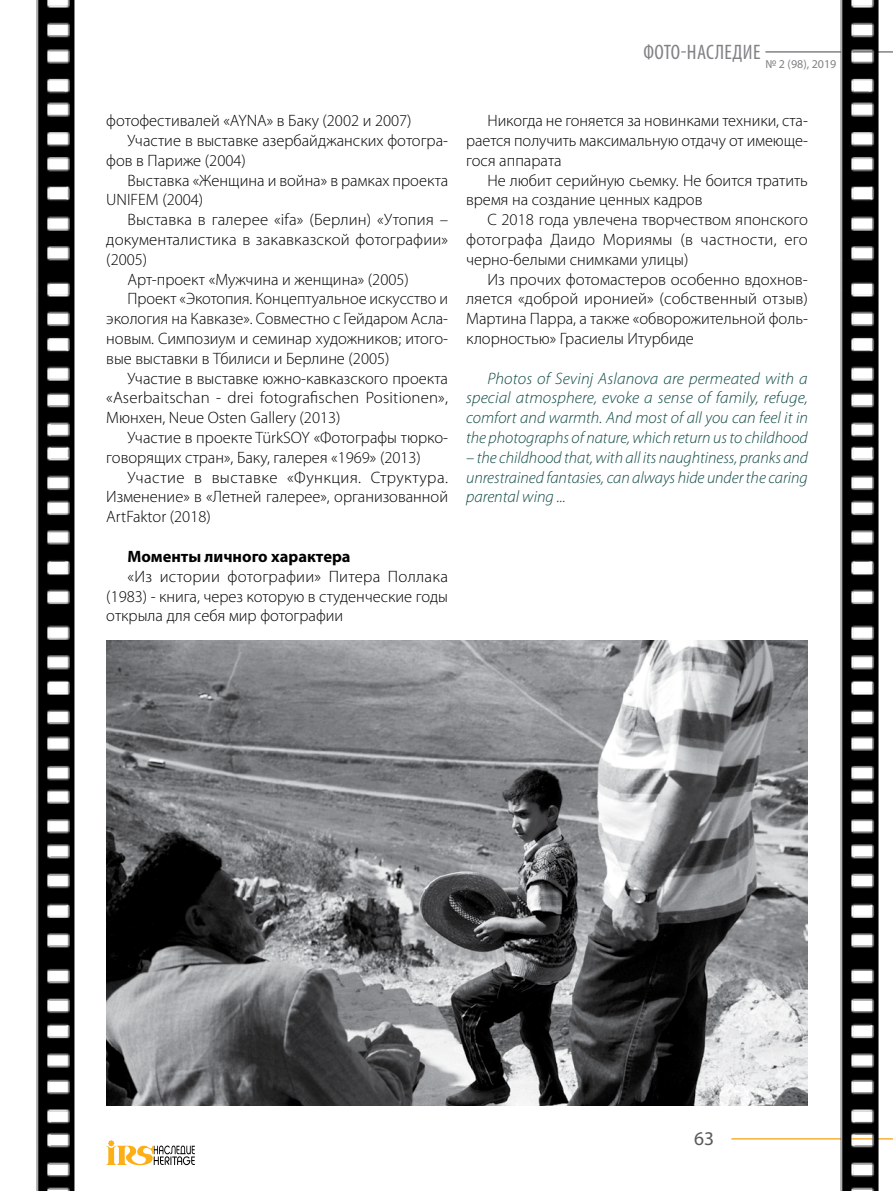
<style>
.page{position:relative;width:893px;height:1191px;background:#fff}
.page>*{position:absolute;margin:0;border:0;box-sizing:border-box;transform-origin:0 0}
.t1{font:condensed 21px "Myriad Pro";letter-spacing:.02em;color:#808285}
.t2{font:19.5px "Myriad Pro";color:#58595b}
.t3{font:300 16.5px/19.8px "Myriad Pro";color:#000;text-align:justify}
.t4{font:italic 300 16.5px/19.8px "Myriad Pro";color:#0e4a44;text-align:justify}
.t5{font:300 16.5px "Myriad Pro";letter-spacing:.025em;color:#000}
.t6{font:700 16.5px "Myriad Pro";color:#000}
.t7{font:12px "Myriad Pro";color:#808285}
</style>
<div class="page">
<hr style="left:765px;top:51px;width:128px;height:2px;background:#808285">
<hr style="left:731px;top:1138px;width:162px;height:1px;background:#fbaf34">
<svg style="left:106px;top:1140px;width:89px;height:25px"></svg>
<img style="left:821px;top:0;width:72px;height:1191px">
<img style="left:36px;top:0;width:39px;height:1191px">
<img style="left:106px;top:640px;width:702px;height:466px">
<p class="t3" style="left:106px;top:111px;width:307px">фотофестивалей «AYNA» в Баку (2002 и 2007)</p>
<p class="t3" style="left:128px;top:130px;width:322px">Участие в выставке азербайджанских фотогра-</p>
<p class="t3" style="left:106px;top:150px;width:141px">фов в Париже (2004)</p>
<p class="t3" style="left:128px;top:170px;width:322px">Выставка «Женщина и война» в рамках проекта</p>
<p class="t3" style="left:106px;top:190px;width:99px">UNIFEM (2004)</p>
<p class="t3" style="left:128px;top:210px;width:322px">Выставка в галерее «ifa» (Берлин) «Утопия –</p>
<p class="t3" style="left:106px;top:229px;width:343px">документалистика в закавказской фотографии»</p>
<p class="t3" style="left:106px;top:249px;width:42px">(2005)</p>
<p class="t3" style="left:128px;top:269px;width:283px">Арт-проект «Мужчина и женщина» (2005)</p>
<p class="t3" style="left:128px;top:289px;width:322px">Проект «Экотопия. Концептуальное искусство и</p>
<p class="t3" style="left:106px;top:309px;width:343px">экология на Кавказе». Совместно с Гейдаром Асла-</p>
<p class="t3" style="left:106px;top:328px;width:343px">новым. Симпозиум и семинар художников; итого-</p>
<p class="t3" style="left:106px;top:348px;width:285px">вые выставки в Тбилиси и Берлине (2005)</p>
<p class="t3" style="left:128px;top:368px;width:322px">Участие в выставке южно-кавказского проекта</p>
<p class="t3" style="left:106px;top:388px;width:343px">«Aserbaitschan - drei fotografischen Positionen»,</p>
<p class="t3" style="left:106px;top:408px;width:236px">Мюнхен, Neue Osten Gallery (2013)</p>
<p class="t3" style="left:128px;top:427px;width:322px">Участие в проекте TürkSOY «Фотографы тюрко-</p>
<p class="t3" style="left:106px;top:447px;width:316px">говорящих стран», Баку, галерея «1969» (2013)</p>
<p class="t5" style="left:128px;top:467px;width:322px">Участие в выставке «Функция. Структура.</p>
<p class="t3" style="left:106px;top:487px;width:343px">Изменение» в «Летней галерее», организованной</p>
<p class="t3" style="left:106px;top:507px;width:106px">ArtFaktor (2018)</p>
<p class="t6" style="left:128px;top:545px;width:225px">Моменты личного характера</p>
<p class="t3" style="left:106px;top:566px;width:343px;text-indent:21px">«Из истории фотографии» Питера Поллака (1983) - книга, через которую в студенческие годы открыла для себя мир фотографии</p>
<p class="t1" style="left:643px;top:39px;width:119px">ФОТО-НАСЛЕДИЕ</p>
<p class="t7" style="left:765px;top:56px;width:73px">№ 2 (98), 2019</p>
<p class="t3" style="left:466px;top:111px;width:343px;text-indent:21px">Никогда не гоняется за новинками техники, ста&shy;рается получить максимальную отдачу от имеюще&shy;гося аппарата</p>
<p class="t3" style="left:466px;top:170px;width:343px;text-indent:21px">Не любит серийную сьемку. Не боится тратить время на создание ценных кадров</p>
<p class="t3" style="left:466px;top:210px;width:343px;text-indent:21px">С 2018 года увлечена творчеством японского фотографа Даидо Мориямы (в частности, его черно-белыми снимками улицы)</p>
<p class="t3" style="left:466px;top:269px;width:343px;text-indent:21px">Из прочих фотомастеров особенно вдохнов&shy;ляется «доброй иронией» (собственный отзыв)<br>Мартина Парра, а также «обворожительной фоль&shy;клорностью» Грасиелы Итурбиде</p>
<p class="t4" style="left:466px;top:368px;width:343px;text-indent:21px">Photos of Sevinj Aslanova are permeated with a special atmosphere, evoke a sense of family, refuge, comfort and warmth. And most of all you can feel it in the photographs of nature, which return us to childhood</p>
<p class="t4" style="left:466px;top:447px;width:343px">– the childhood that, with all its naughtiness, pranks and unrestrained fantasies, can always hide under the caring parental wing ...</p>
<p class="t2" style="left:694px;top:1126px;width:22px">63</p>
</div>
